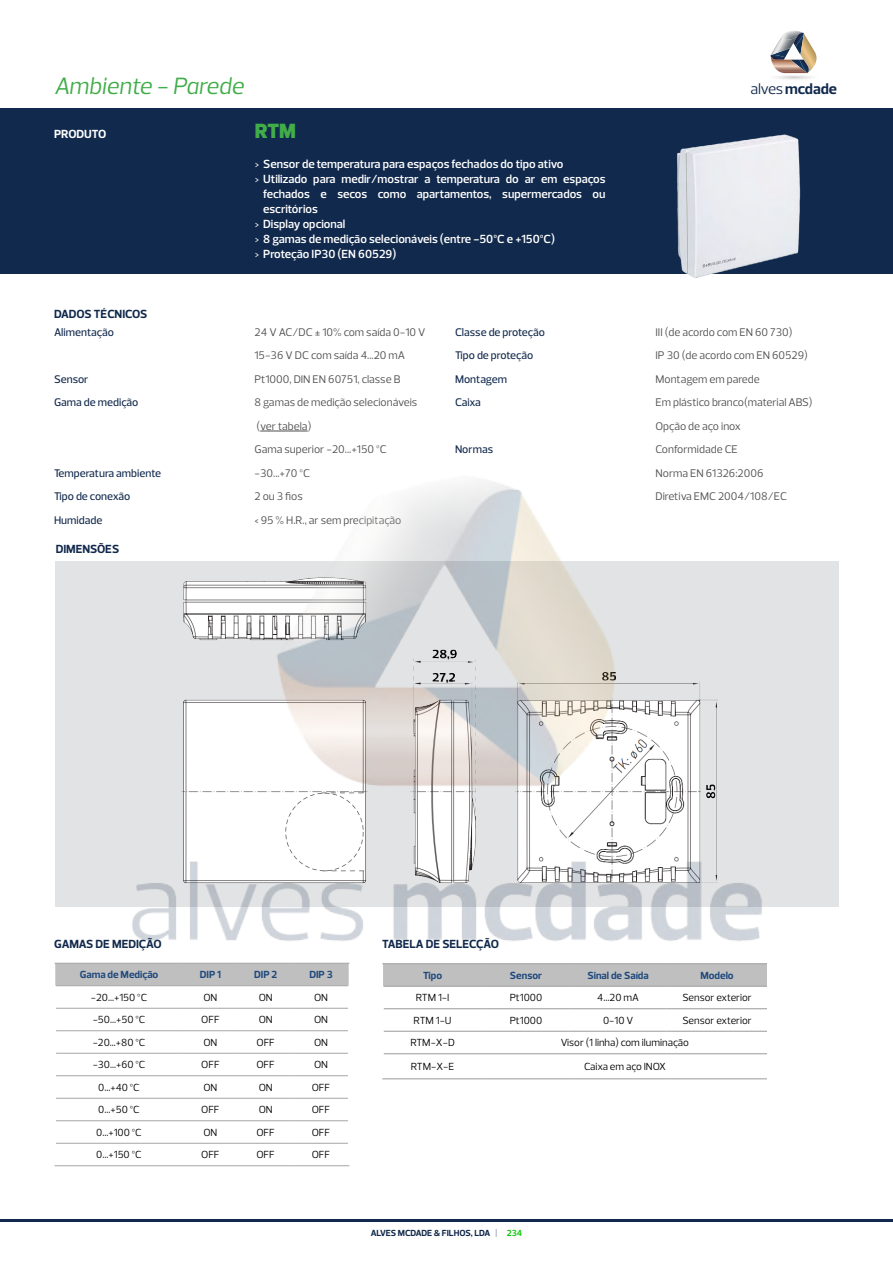
<style>
.page{position:relative;width:893px;height:1263px;background:#fff}
.page>*{position:absolute;margin:0;border:0;box-sizing:border-box;transform-origin:0 0}
.t1{font:italic 24px "Prelo";color:#41ad49}
.t2{font:900 21px "Prelo";color:#41ad49}
.t3{font:700 15.3px "Prelo";color:#11294c}
.t4{font:600 12px "Prelo";color:#fff}
.t5{font:700 12px "Prelo";letter-spacing:-.01em;color:#11294c}
.t6{font:700 12px "Prelo";letter-spacing:-.01em;color:#fff}
.t7{font:11.25px/23.5px "Prelo";color:#4d4d4f}
.t8{font:500 11.25px/23.5px "Prelo";color:#11294c}
.t9{font:10.5px "Prelo";color:#000}
.t10{font:700 10.5px "Prelo";color:#1f497d}
.t11{font:700 9px "Prelo";letter-spacing:-.01em;color:#11294c}
.s1{font-weight:400}
.s2{font-weight:300}
.s3{color:#16ca11}
</style>
<div class="page">
<img style="left:786px;top:30px;width:17px;height:3px">
<svg style="left:770px;top:33px;width:47px;height:40px"></svg>
<hr style="left:0;top:1219px;width:893px;height:2px;background:#11294c">
<div style="left:0;top:108px;width:893px;height:165px;background:#11294c"></div>
<hr style="left:260px;top:431px;width:48px;height:1px;background:#4d4d4f">
<img style="left:664px;top:134px;width:149px;height:144px">
<div style="left:56px;top:561px;width:783px;height:345px;background:#e2e3e4"></div>
<div style="left:55px;top:964px;width:294px;height:22px;background:#bfbfbf"></div>
<hr style="left:55px;top:963px;width:128px;height:1px;background:#a5a5a5">
<hr style="left:56px;top:985px;width:127px;height:1px;background:#a5a5a5">
<hr style="left:183px;top:985px;width:55px;height:1px;background:#a5a5a5">
<hr style="left:238px;top:985px;width:55px;height:1px;background:#a5a5a5">
<hr style="left:293px;top:985px;width:55px;height:1px;background:#a5a5a5">
<hr style="left:56px;top:1008px;width:127px;height:1px;background:#a5a5a5">
<hr style="left:183px;top:1008px;width:55px;height:1px;background:#a5a5a5">
<hr style="left:238px;top:1008px;width:55px;height:1px;background:#a5a5a5">
<hr style="left:293px;top:1008px;width:55px;height:1px;background:#a5a5a5">
<hr style="left:56px;top:1030px;width:127px;height:1px;background:#a5a5a5">
<hr style="left:183px;top:1030px;width:55px;height:1px;background:#a5a5a5">
<hr style="left:238px;top:1030px;width:55px;height:1px;background:#a5a5a5">
<hr style="left:293px;top:1030px;width:55px;height:1px;background:#a5a5a5">
<hr style="left:56px;top:1053px;width:127px;height:1px;background:#a5a5a5">
<hr style="left:183px;top:1053px;width:55px;height:1px;background:#a5a5a5">
<hr style="left:238px;top:1053px;width:55px;height:1px;background:#a5a5a5">
<hr style="left:293px;top:1053px;width:55px;height:1px;background:#a5a5a5">
<hr style="left:56px;top:1075px;width:127px;height:1px;background:#a5a5a5">
<hr style="left:183px;top:1075px;width:55px;height:1px;background:#a5a5a5">
<hr style="left:238px;top:1075px;width:55px;height:1px;background:#a5a5a5">
<hr style="left:293px;top:1075px;width:55px;height:1px;background:#a5a5a5">
<hr style="left:56px;top:1098px;width:127px;height:1px;background:#a5a5a5">
<hr style="left:183px;top:1098px;width:55px;height:1px;background:#a5a5a5">
<hr style="left:238px;top:1098px;width:55px;height:1px;background:#a5a5a5">
<hr style="left:293px;top:1098px;width:55px;height:1px;background:#a5a5a5">
<hr style="left:56px;top:1120px;width:127px;height:1px;background:#a5a5a5">
<hr style="left:183px;top:1120px;width:55px;height:1px;background:#a5a5a5">
<hr style="left:238px;top:1120px;width:55px;height:1px;background:#a5a5a5">
<hr style="left:293px;top:1120px;width:55px;height:1px;background:#a5a5a5">
<hr style="left:56px;top:1143px;width:127px;height:1px;background:#a5a5a5">
<hr style="left:183px;top:1143px;width:55px;height:1px;background:#a5a5a5">
<hr style="left:238px;top:1143px;width:55px;height:1px;background:#a5a5a5">
<hr style="left:293px;top:1143px;width:55px;height:1px;background:#a5a5a5">
<hr style="left:55px;top:1165px;width:128px;height:1px;background:#a5a5a5">
<hr style="left:183px;top:1165px;width:55px;height:1px;background:#a5a5a5">
<hr style="left:238px;top:1165px;width:55px;height:1px;background:#a5a5a5">
<hr style="left:293px;top:1165px;width:56px;height:1px;background:#a5a5a5">
<svg style="left:383px;top:978px;width:384px;height:8px"></svg>
<hr style="left:384px;top:986px;width:98px;height:1px;background:#a5a5a5">
<hr style="left:482px;top:986px;width:88px;height:1px;background:#a5a5a5">
<hr style="left:570px;top:986px;width:96px;height:1px;background:#a5a5a5">
<hr style="left:666px;top:986px;width:102px;height:1px;background:#a5a5a5">
<hr style="left:384px;top:1008px;width:98px;height:1px;background:#a5a5a5">
<hr style="left:482px;top:1008px;width:88px;height:1px;background:#a5a5a5">
<hr style="left:570px;top:1008px;width:96px;height:1px;background:#a5a5a5">
<hr style="left:666px;top:1008px;width:102px;height:1px;background:#a5a5a5">
<hr style="left:384px;top:1031px;width:98px;height:1px;background:#a5a5a5">
<hr style="left:482px;top:1031px;width:88px;height:1px;background:#a5a5a5">
<hr style="left:570px;top:1031px;width:96px;height:1px;background:#a5a5a5">
<hr style="left:666px;top:1031px;width:102px;height:1px;background:#a5a5a5">
<hr style="left:384px;top:1053px;width:98px;height:1px;background:#a5a5a5">
<hr style="left:482px;top:1053px;width:88px;height:1px;background:#a5a5a5">
<hr style="left:570px;top:1053px;width:96px;height:1px;background:#a5a5a5">
<hr style="left:666px;top:1053px;width:102px;height:1px;background:#a5a5a5">
<hr style="left:382px;top:1078px;width:100px;height:1px;background:#a5a5a5">
<hr style="left:482px;top:1078px;width:88px;height:1px;background:#a5a5a5">
<hr style="left:570px;top:1078px;width:96px;height:1px;background:#a5a5a5">
<hr style="left:666px;top:1078px;width:102px;height:1px;background:#a5a5a5">
<img style="left:123px;top:480px;width:647px;height:498px">
<h1 class="t1" style="left:54px;top:71px;width:191px">Ambiente - Parede</h1>
<p class="t6" style="left:54px;top:127px;width:54px">PRODUTO</p>
<h2 class="t2" style="left:255px;top:118px;width:43px">RTM</h2>
<p class="t5" style="left:54px;top:307px;width:95px">DADOS TÉCNICOS</p>
<p class="t8" style="left:54px;top:320px;width:62px">Alimentação</p>
<p class="t8" style="left:54px;top:367px;width:86px">Sensor<br>Gama de medição</p>
<p class="t8" style="left:54px;top:461px;width:108px">Temperatura ambiente<br>Tipo de conexão<br>Humidade</p>
<p class="t5" style="left:56px;top:542px;width:65px">DIMENSÕES</p>
<p class="t4" style="left:255px;top:157px;width:310px"><span class="s1">&gt;</span> Sensor de temperatura para espaços fechados do tipo ativo</p>
<p class="t4" style="left:255px;top:172px;width:352px"><span class="s1">&gt;</span> Utilizado para medir/mostrar a temperatura do ar em espaços</p>
<p class="t4" style="left:263px;top:187px;width:344px">fechados e secos como apartamentos, supermercados ou</p>
<p class="t4" style="left:263px;top:202px;width:56px">escritórios</p>
<p class="t4" style="left:255px;top:217px;width:92px"><span class="s1">&gt;</span> Display opcional</p>
<p class="t4" style="left:255px;top:232px;width:302px"><span class="s1">&gt;</span> 8 gamas de medição selecionáveis (entre -50ºC e +150ºC)</p>
<p class="t4" style="left:255px;top:247px;width:143px"><span class="s1">&gt;</span> Proteção IP30 (EN 60529)</p>
<p class="t7" style="left:254px;top:320px;width:173px">24 V AC/DC ± 10% com saída 0-10 V<br>15-36 V DC com saída 4...20 mA<br>Pt1000, DIN EN 60751, classe B<br>8 gamas de medição selecionáveis (ver tabela)<br>Gama superior -20...+150 ºC -30...+70 ºC<br>2 ou 3 fios<br>&lt; 95 % H.R., ar sem precipitação</p>
<p class="t8" style="left:455px;top:320px;width:91px">Classe de proteção<br>Tipo de proteção<br>Montagem<br>Caixa</p>
<p class="t8" style="left:455px;top:438px;width:40px">Normas</p>
<h3 class="t3" style="left:750px;top:80px;width:88px"><span class="s1">alves</span> mcdade</h3>
<p class="t7" style="left:655px;top:320px;width:159px">III (de acordo com EN 60 730)<br>IP 30 (de acordo com EN 60529)<br>Montagem em parede<br>Em plástico branco(material ABS)<br>Opção de aço inox<br>Conformidade CE<br>Norma EN 61326:2006<br>Diretiva EMC 2004/108/EC</p>
<p class="t5" style="left:54px;top:937px;width:109px">GAMAS DE MEDIÇÃO</p>
<p class="t5" style="left:382px;top:937px;width:118px">TABELA DE SELECÇÃO</p>
<p class="t10" style="left:80px;top:968px;width:80px">Gama de Medição</p>
<p class="t10" style="left:200px;top:968px;width:23px">DIP 1</p>
<p class="t10" style="left:254px;top:968px;width:25px">DIP 2</p>
<p class="t10" style="left:309px;top:968px;width:25px">DIP 3</p>
<p class="t9" style="left:91px;top:991px;width:58px">-20...+150 ºC</p>
<p class="t9" style="left:203px;top:991px;width:15px">ON</p>
<p class="t9" style="left:259px;top:991px;width:15px">ON</p>
<p class="t9" style="left:314px;top:991px;width:15px">ON</p>
<p class="t9" style="left:93px;top:1013px;width:54px">-50...+50 ºC</p>
<p class="t9" style="left:201px;top:1013px;width:20px">OFF</p>
<p class="t9" style="left:259px;top:1013px;width:15px">ON</p>
<p class="t9" style="left:314px;top:1013px;width:15px">ON</p>
<p class="t9" style="left:93px;top:1036px;width:54px">-20...+80 ºC</p>
<p class="t9" style="left:203px;top:1036px;width:15px">ON</p>
<p class="t9" style="left:257px;top:1036px;width:20px">OFF</p>
<p class="t9" style="left:314px;top:1036px;width:15px">ON</p>
<p class="t9" style="left:93px;top:1058px;width:54px">-30...+60 ºC</p>
<p class="t9" style="left:201px;top:1058px;width:20px">OFF</p>
<p class="t9" style="left:257px;top:1058px;width:20px">OFF</p>
<p class="t9" style="left:314px;top:1058px;width:15px">ON</p>
<p class="t9" style="left:98px;top:1081px;width:43px">0...+40 ºC</p>
<p class="t9" style="left:203px;top:1081px;width:15px">ON</p>
<p class="t9" style="left:259px;top:1081px;width:15px">ON</p>
<p class="t9" style="left:312px;top:1081px;width:20px">OFF</p>
<p class="t9" style="left:98px;top:1103px;width:43px">0...+50 ºC</p>
<p class="t9" style="left:201px;top:1103px;width:20px">OFF</p>
<p class="t9" style="left:259px;top:1103px;width:15px">ON</p>
<p class="t9" style="left:312px;top:1103px;width:20px">OFF</p>
<p class="t9" style="left:96px;top:1126px;width:47px">0...+100 ºC</p>
<p class="t9" style="left:203px;top:1126px;width:15px">ON</p>
<p class="t9" style="left:256px;top:1126px;width:20px">OFF</p>
<p class="t9" style="left:312px;top:1126px;width:20px">OFF</p>
<p class="t9" style="left:96px;top:1148px;width:47px">0...+150 ºC</p>
<p class="t9" style="left:201px;top:1148px;width:20px">OFF</p>
<p class="t9" style="left:256px;top:1148px;width:20px">OFF</p>
<p class="t9" style="left:312px;top:1148px;width:20px">OFF</p>
<p class="t10" style="left:423px;top:969px;width:21px">Tipo</p>
<p class="t10" style="left:510px;top:969px;width:34px">Sensor</p>
<p class="t10" style="left:587px;top:969px;width:63px">Sinal de Saída</p>
<p class="t10" style="left:700px;top:969px;width:35px">Modelo</p>
<p class="t9" style="left:416px;top:991px;width:35px">RTM 1-I</p>
<p class="t9" style="left:510px;top:991px;width:34px">Pt1000</p>
<p class="t9" style="left:597px;top:991px;width:43px">4...20 mA</p>
<p class="t9" style="left:682px;top:991px;width:71px">Sensor exterior</p>
<p class="t9" style="left:414px;top:1014px;width:40px">RTM 1-U</p>
<p class="t9" style="left:510px;top:1014px;width:34px">Pt1000</p>
<p class="t9" style="left:603px;top:1014px;width:32px">0-10 V</p>
<p class="t9" style="left:682px;top:1014px;width:71px">Sensor exterior</p>
<p class="t9" style="left:410px;top:1036px;width:46px">RTM-X-D</p>
<p class="t9" style="left:561px;top:1036px;width:130px">Visor (1 linha) com iluminação</p>
<p class="t9" style="left:411px;top:1060px;width:45px">RTM-X-E</p>
<p class="t9" style="left:584px;top:1060px;width:83px">Caixa em aço INOX</p>
<p class="t11" style="left:371px;top:1227px;width:153px">ALVES MCDADE &amp; FILHOS, LDA <span class="s2">|</span> <span class="s3">234</span></p>
</div>
